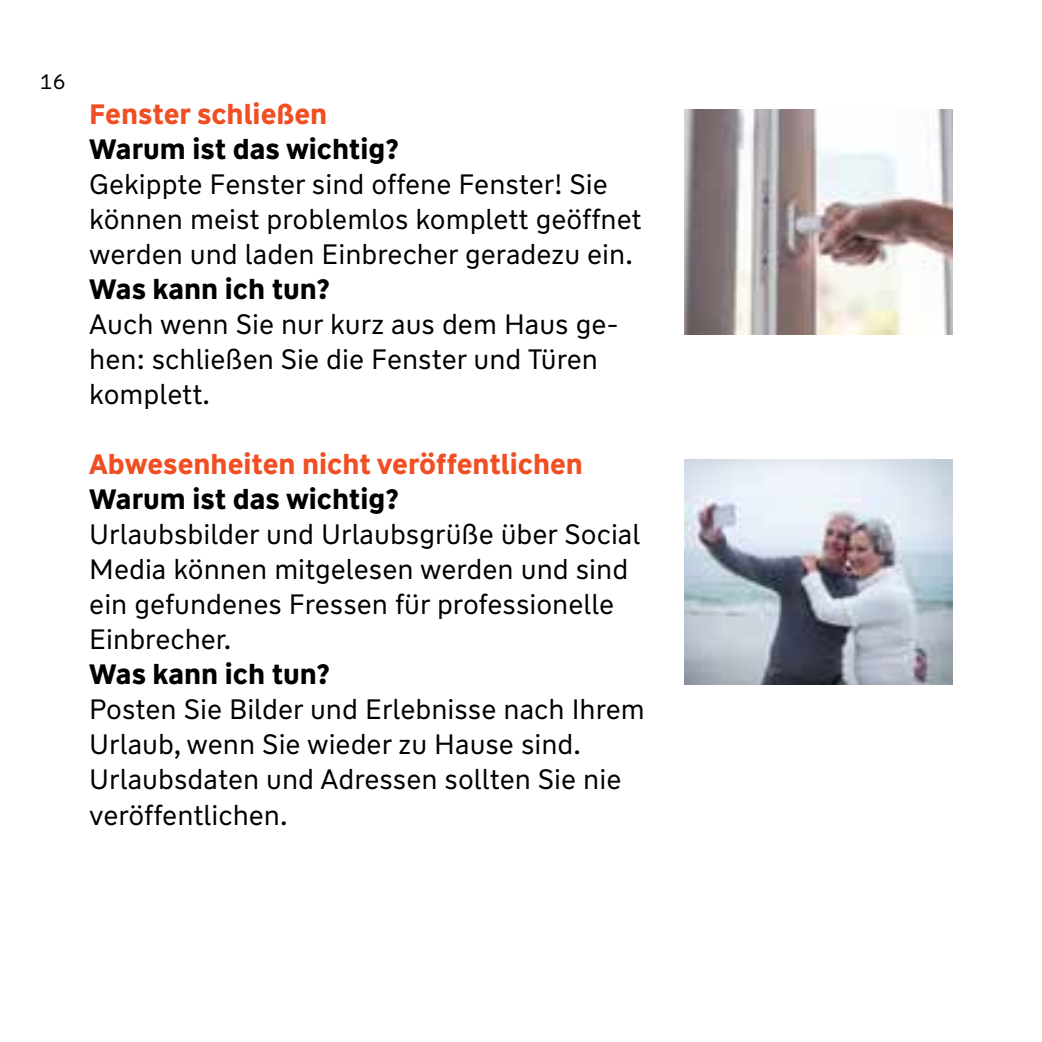
<style>
.page{position:relative;width:1042px;height:1042px;background:#fff}
.page>*{position:absolute;margin:0;border:0;box-sizing:border-box;transform-origin:0 0}
.t1{font:28px/35px "WW Type";color:#000}
.t2{font:700 28px "WW Type";color:#000}
.t3{font:700 28px "WW Type";color:#f04e23}
.t4{font:21px "WW Type";color:#000}
</style>
<div class="page">
<img style="left:685px;top:109px;width:267px;height:225px">
<img style="left:685px;top:459px;width:267px;height:226px">
<p class="t4" style="left:40px;top:69px;width:27px">16</p>
<p class="t3" style="left:89px;top:96px;width:240px">Fenster schließen</p>
<p class="t2" style="left:89px;top:131px;width:311px">Warum ist das wichtig?</p>
<p class="t1" style="left:89px;top:167px;width:554px">Gekippte Fenster sind offene Fenster! Sie können meist problemlos komplett geöffnet werden und laden Einbrecher geradezu ein.</p>
<p class="t2" style="left:89px;top:271px;width:242px">Was kann ich tun?</p>
<p class="t1" style="left:89px;top:307px;width:531px">Auch wenn Sie nur kurz aus dem Haus ge&shy;hen: schließen Sie die Fenster und Türen komplett.</p>
<p class="t3" style="left:89px;top:446px;width:495px">Abwesenheiten nicht veröffentlichen</p>
<p class="t2" style="left:89px;top:481px;width:311px">Warum ist das wichtig?</p>
<p class="t1" style="left:89px;top:517px;width:552px">Urlaubsbilder und Urlaubsgrüße über Social Media können mitgelesen werden und sind ein gefundenes Fressen für professionelle Einbrecher.</p>
<p class="t2" style="left:89px;top:656px;width:242px">Was kann ich tun?</p>
<p class="t1" style="left:89px;top:692px;width:557px">Posten Sie Bilder und Erlebnisse nach Ihrem Urlaub, wenn Sie wieder zu Hause sind.<br>Urlaubsdaten und Adressen sollten Sie nie veröffentlichen.</p>
</div>
